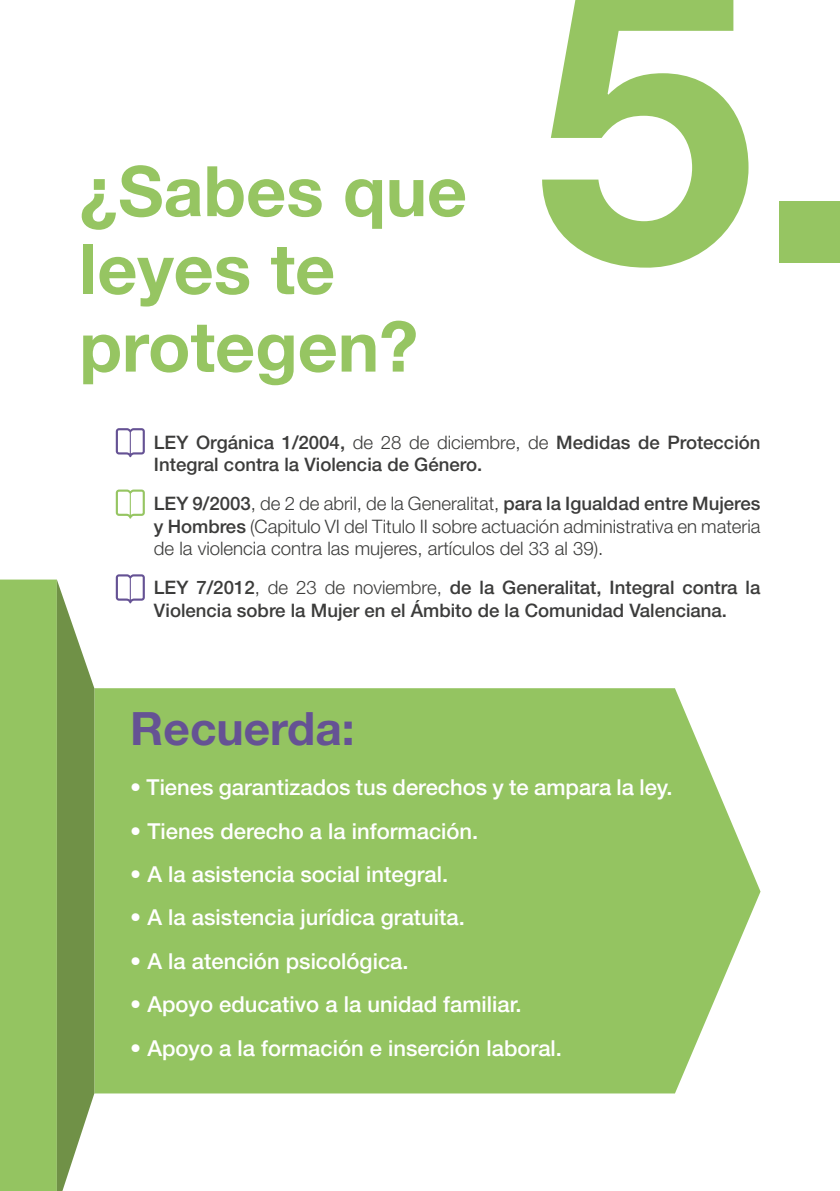
<style>
.page{position:relative;width:840px;height:1191px;background:#fff}
.page>*{position:absolute;margin:0;border:0;box-sizing:border-box;transform-origin:0 0}
.t1{font:700 396.6px "Helvetica Neue LT Std";color:#96c562}
.t2{font:700 69.6px/77.8px "Helvetica Neue LT Std";color:#96c562}
.t3{font:700 46px "Helvetica Neue LT Std";color:#655294}
.t4{font:500 22px "Helvetica Neue LT Std";color:#fff}
.t5{font:500 18.6px/22.4px "Helvetica Neue LT Std";color:#3c3c3b}
.t6{font:300 18.6px/22.4px "Helvetica Neue LT Std";color:#3c3c3b;text-align:justify}
.s1{font-weight:300}
.s2{font-weight:500}
</style>
<div class="page">
<div style="left:94px;top:688px;width:666px;height:405px;background:#94c461"></div>
<svg style="left:0;top:579px;width:94px;height:612px;background:#8eb762"></svg>
<svg style="left:116px;top:428px;width:29px;height:29px"></svg>
<svg style="left:116px;top:489px;width:29px;height:29px"></svg>
<svg style="left:116px;top:574px;width:29px;height:29px"></svg>
<h2 class="t2" style="left:79px;top:151px;width:389px">¿Sabes que leyes te protegen?</h2>
<h1 class="t1" style="left:534px;top:-125px;width:332px">5.</h1>
<p class="t5" style="left:154px;top:431px;width:607px">LEY Orgánica 1/2004, <span class="s1">de 28 de diciembre, de</span> Medidas de Protección<br>Integral contra la Violencia de Género.</p>
<p class="t6" style="left:154px;top:492px;width:607px"><span class="s2">LEY 9/2003</span>, de 2 de abril, de la Generalitat, <span class="s2">para la Igualdad entre Mujeres y Hombres</span> (Capitulo VI del Titulo II sobre actuación administrativa en materia de la violencia contra las mujeres, artículos del 33 al 39).</p>
<p class="t5" style="left:154px;top:576px;width:607px">LEY 7/2012<span class="s1">, de 23 de noviembre,</span> de la Generalitat, Integral contra la<br>Violencia sobre la Mujer en el Ámbito de la Comunidad Valenciana.</p>
<h3 class="t3" style="left:130px;top:700px;width:226px">Recuerda:</h3>
<p class="t4" style="left:130px;top:774px;width:543px">• Tienes garantizados tus derechos y te ampara la ley.</p>
<p class="t4" style="left:130px;top:817px;width:349px">• Tienes derecho a la información.</p>
<p class="t4" style="left:130px;top:861px;width:319px">• A la asistencia social integral.</p>
<p class="t4" style="left:130px;top:904px;width:336px">• A la asistencia jurídica gratuita.</p>
<p class="t4" style="left:130px;top:948px;width:280px">• A la atención psicológica.</p>
<p class="t4" style="left:130px;top:991px;width:392px">• Apoyo educativo a la unidad familiar.</p>
<p class="t4" style="left:130px;top:1034px;width:433px">• Apoyo a la formación e inserción laboral.</p>
</div>
